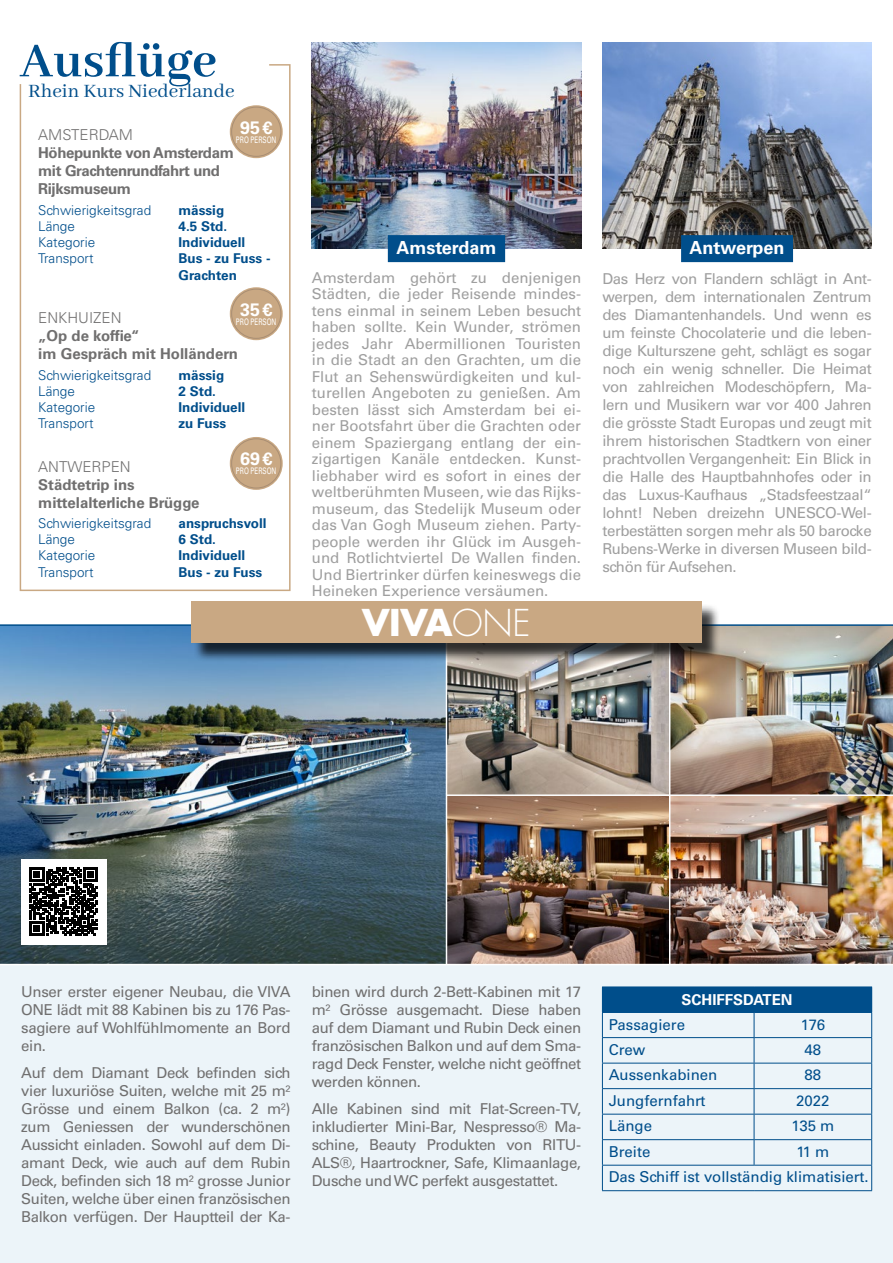
<style>
.page{position:relative;width:893px;height:1263px;background:#fff}
.page>*{position:absolute;margin:0;border:0;box-sizing:border-box;transform-origin:0 0}
.t1{font:700 52.5px "Abhaya Libre";color:#004e8b}
.t2{font:700 36px "Futura Std";color:#fff}
.t3{font:21px "Abhaya Libre";color:#004e8b}
.t4{font:700 18px "Univers LT Std";color:#fff}
.t5{font:15px/16.5px "Univers LT Std";letter-spacing:-.005em;color:#9f9f9f;text-align:justify}
.t6{font:15px/18px "Univers LT Std";letter-spacing:-.025em;color:#706f6f;text-align:justify}
.t7{font:15px/25.5px "Univers LT Std";color:#004e8b}
.t8{font:700 15px/18px "Univers LT Std";color:#706f6f}
.t9{font:700 15px/18px "Univers LT Std";letter-spacing:-.025em;color:#706f6f}
.t10{font:300 15px "Univers LT Std";color:#706f6f}
.t11{font:700 15px "Univers LT Std";color:#fff}
.t12{font:300 13.5px "Univers LT Std";color:#004e8b}
.t13{font:700 13.5px/16.2px "Univers LT Std";color:#004e8b}
.t14{font:9px "Univers LT Std";color:#fff;scale:.7 1}
.s1{font-weight:300}
</style>
<div class="page">
<div style="left:20px;top:64px;width:271px;height:527px;border:2px solid #c9a883"></div>
<svg style="left:19px;top:64px;width:259px;height:29px"></svg>
<img style="left:312px;top:43px;width:269px;height:206px">
<div style="left:388px;top:235px;width:117px;height:27px;background:#004e8b"></div>
<img style="left:602px;top:43px;width:270px;height:206px">
<div style="left:681px;top:235px;width:112px;height:27px;background:#004e8b"></div>
<svg style="left:230px;top:105px;width:53px;height:53px"></svg>
<div style="left:232px;top:107px;width:49px;height:49px;background:#c9a883;border-radius:50%"></div>
<div style="left:231px;top:107px;width:50px;height:50px;border:1px solid #a98e73;border-radius:50%"></div>
<svg style="left:230px;top:287px;width:53px;height:53px"></svg>
<div style="left:232px;top:289px;width:49px;height:49px;background:#c9a883;border-radius:50%"></div>
<div style="left:231px;top:289px;width:50px;height:50px;border:1px solid #a98e73;border-radius:50%"></div>
<svg style="left:230px;top:437px;width:53px;height:53px"></svg>
<div style="left:232px;top:439px;width:49px;height:49px;background:#c9a883;border-radius:50%"></div>
<div style="left:231px;top:438px;width:50px;height:50px;border:1px solid #a98e73;border-radius:50%"></div>
<img style="left:0;top:626px;width:893px;height:338px">
<hr style="left:446px;top:794px;width:447px;height:2px;background:#fff">
<hr style="left:669px;top:625px;width:1px;height:340px;background:#fff">
<hr style="left:446px;top:625px;width:1px;height:340px;background:#fff">
<hr style="left:0;top:624px;width:893px;height:2px;background:#004e8b">
<div style="left:194px;top:604px;width:526px;height:58px;background:#000;opacity:.75"></div>
<div style="left:191px;top:601px;width:511px;height:42px;background:#c9a883"></div>
<div style="left:0;top:965px;width:893px;height:298px;background:#ecf4f9"></div>
<div style="left:602px;top:987px;width:270px;height:25px;background:#004e8b"></div>
<svg style="left:603px;top:1013px;width:268px;height:152px"></svg>
<hr style="left:602px;top:1037px;width:152px;height:1px;background:#004e8b">
<hr style="left:754px;top:1037px;width:118px;height:1px;background:#004e8b">
<hr style="left:602px;top:1063px;width:152px;height:1px;background:#004e8b">
<hr style="left:754px;top:1063px;width:118px;height:1px;background:#004e8b">
<hr style="left:602px;top:1088px;width:152px;height:1px;background:#004e8b">
<hr style="left:754px;top:1088px;width:118px;height:1px;background:#004e8b">
<hr style="left:602px;top:1114px;width:152px;height:1px;background:#004e8b">
<hr style="left:754px;top:1114px;width:118px;height:1px;background:#004e8b">
<hr style="left:602px;top:1139px;width:152px;height:1px;background:#004e8b">
<hr style="left:754px;top:1139px;width:118px;height:1px;background:#004e8b">
<svg style="left:754px;top:1013px;width:1px;height:152px"></svg>
<hr style="left:602px;top:1165px;width:152px;height:1px;background:#004e8b">
<hr style="left:754px;top:1165px;width:118px;height:1px;background:#004e8b">
<hr style="left:602px;top:1190px;width:152px;height:1px;background:#004e8b">
<hr style="left:754px;top:1190px;width:118px;height:1px;background:#004e8b">
<hr style="left:602px;top:986px;width:152px;height:1px;background:#004e8b">
<svg style="left:602px;top:1013px;width:1px;height:177px"></svg>
<hr style="left:754px;top:986px;width:118px;height:1px;background:#004e8b">
<svg style="left:871px;top:1013px;width:1px;height:177px"></svg>
<hr style="left:602px;top:1012px;width:152px;height:1px;background:#004e8b">
<hr style="left:754px;top:1012px;width:118px;height:1px;background:#004e8b">
<div style="left:21px;top:859px;width:85px;height:85px;background:#fff"></div>
<svg style="left:30px;top:867px;width:68px;height:69px"></svg>
<h1 class="t1" style="left:20px;top:31px;width:199px">Ausflüge</h1>
<h3 class="t3" style="left:28px;top:80px;width:208px">Rhein Kurs Niederlande</h3>
<p class="t4" style="left:240px;top:117px;width:34px">95€</p>
<p class="t14" style="left:236px;top:134px;width:60px">PRO PERSON</p>
<p class="t10" style="left:38px;top:126px;width:96px">AMSTERDAM</p>
<p class="t9" style="left:38px;top:144px;width:197px">Höhepunkte von Amsterdam mit Grachtenrundfahrt und<br>Rijksmuseum</p>
<p class="t12" style="left:38px;top:202px;width:115px">Schwierigkeitsgrad</p>
<p class="t13" style="left:178px;top:202px;width:47px">mässig</p>
<p class="t12" style="left:38px;top:218px;width:38px">Länge</p>
<p class="t13" style="left:178px;top:218px;width:50px">4.5 Std.</p>
<p class="t12" style="left:38px;top:234px;width:59px">Kategorie</p>
<p class="t13" style="left:178px;top:234px;width:68px">Individuell</p>
<p class="t12" style="left:38px;top:250px;width:57px">Transport</p>
<p class="t13" style="left:178px;top:251px;width:93px">Bus - zu Fuss -<br>Grachten</p>
<p class="t10" style="left:38px;top:309px;width:85px">ENKHUIZEN</p>
<p class="t8" style="left:38px;top:327px;width:201px">„Op de koffie“<br>im Gespräch mit Holländern</p>
<p class="t12" style="left:38px;top:367px;width:115px">Schwierigkeitsgrad</p>
<p class="t13" style="left:178px;top:367px;width:47px">mässig</p>
<p class="t12" style="left:38px;top:383px;width:38px">Länge</p>
<p class="t13" style="left:178px;top:383px;width:39px">2 Std.</p>
<p class="t12" style="left:38px;top:399px;width:59px">Kategorie</p>
<p class="t13" style="left:178px;top:399px;width:68px">Individuell</p>
<p class="t12" style="left:38px;top:415px;width:57px">Transport</p>
<p class="t13" style="left:178px;top:415px;width:49px">zu Fuss</p>
<p class="t10" style="left:38px;top:457px;width:94px">ANTWERPEN</p>
<p class="t8" style="left:38px;top:475px;width:163px">Städtetrip ins mittelalterliche Brügge</p>
<p class="t12" style="left:38px;top:515px;width:115px">Schwierigkeitsgrad</p>
<p class="t13" style="left:178px;top:515px;width:90px">anspruchsvoll</p>
<p class="t12" style="left:38px;top:531px;width:38px">Länge</p>
<p class="t13" style="left:178px;top:531px;width:39px">6 Std.</p>
<p class="t12" style="left:38px;top:547px;width:59px">Kategorie</p>
<p class="t13" style="left:178px;top:548px;width:68px">Individuell</p>
<p class="t12" style="left:38px;top:564px;width:57px">Transport</p>
<p class="t13" style="left:178px;top:564px;width:85px">Bus - zu Fuss</p>
<p class="t4" style="left:240px;top:299px;width:34px">35€</p>
<p class="t14" style="left:236px;top:316px;width:60px">PRO PERSON</p>
<p class="t4" style="left:240px;top:448px;width:34px">69€</p>
<p class="t14" style="left:236px;top:466px;width:60px">PRO PERSON</p>
<p class="t4" style="left:396px;top:237px;width:102px">Amsterdam</p>
<p class="t5" style="left:312px;top:269px;width:271px">Amsterdam gehört zu denjenigen Städten, die jeder Reisende mindes&shy;tens einmal in seinem Leben besucht haben sollte. Kein Wunder, strömen jedes Jahr Abermillionen Touristen in die Stadt an den Grachten, um die Flut an Sehenswürdigkeiten und kul&shy;turellen Angeboten zu genießen. Am besten lässt sich Amsterdam bei ei&shy;ner Bootsfahrt über die Grachten oder einem Spaziergang entlang der ein&shy;zigartigen Kanäle entdecken. Kunst&shy;liebhaber wird es sofort in eines der weltberühmten Museen, wie das Rijks&shy;museum, das Stedelijk Museum oder das Van Gogh Museum ziehen. Party&shy;people werden ihr Glück im Ausgeh&shy;und Rotlichtviertel De Wallen finden.<br>Und Biertrinker dürfen keineswegs die Heineken Experience versäumen.</p>
<h2 class="t2" style="left:362px;top:598px;width:170px">VIVA<span class="s1">ONE</span></h2>
<p class="t4" style="left:690px;top:237px;width:96px">Antwerpen</p>
<p class="t5" style="left:602px;top:270px;width:271px;line-height:18px">Das Herz von Flandern schlägt in Ant&shy;werpen, dem internationalen Zentrum des Diamantenhandels. Und wenn es um feinste Chocolaterie und die leben&shy;dige Kulturszene geht, schlägt es sogar noch ein wenig schneller. Die Heimat von zahlreichen Modeschöpfern, Ma&shy;lern und Musikern war vor 400 Jahren die grösste Stadt Europas und zeugt mit ihrem historischen Stadtkern von einer prachtvollen Vergangenheit: Ein Blick in die Halle des Hauptbahnhofes oder in das Luxus-Kaufhaus „Stadsfeestzaal“ lohnt! Neben dreizehn UNESCO-Wel&shy;terbestätten sorgen mehr als 50 barocke Rubens-Werke in diversen Museen bild&shy;schön für Aufsehen.</p>
<p class="t6" style="left:21px;top:983px;width:271px">Unser erster eigener Neubau, die VIVA ONE lädt mit 88 Kabinen bis zu 176 Pas&shy;sagiere auf Wohlfühlmomente an Bord ein.</p>
<p class="t6" style="left:21px;top:1064px;width:271px">Auf dem Diamant Deck befinden sich vier luxuriöse Suiten, welche mit 25 m²<br>Grösse und einem Balkon (ca. 2 m²) zum Geniessen der wunderschönen Aussicht einladen. Sowohl auf dem Di&shy;amant Deck, wie auch auf dem Rubin Deck, befinden sich 18 m² grosse Junior Suiten, welche über einen französischen Balkon verfügen. Der Hauptteil der Ka-</p>
<p class="t6" style="left:312px;top:983px;width:271px">binen wird durch 2-Bett-Kabinen mit 17 m² Grösse ausgemacht. Diese haben auf dem Diamant und Rubin Deck einen französischen Balkon und auf dem Sma&shy;ragd Deck Fenster, welche nicht geöffnet werden können.</p>
<p class="t6" style="left:312px;top:1100px;width:271px">Alle Kabinen sind mit Flat-Screen-TV, inkludierter Mini-Bar, Nespresso® Ma&shy;schine, Beauty Produkten von RITU-ALS®, Haartrockner, Safe, Klimaanlage, Dusche und WC perfekt ausgestattet.</p>
<p class="t11" style="left:681px;top:991px;width:113px">SCHIFFSDATEN</p>
<p class="t7" style="left:609px;top:1012px;width:78px">Passagiere</p>
<p class="t7" style="left:801px;top:1012px;width:26px">176</p>
<p class="t7" style="left:609px;top:1037px;width:38px">Crew</p>
<p class="t7" style="left:805px;top:1037px;width:18px">48</p>
<p class="t7" style="left:609px;top:1062px;width:110px">Aussenkabinen</p>
<p class="t7" style="left:805px;top:1062px;width:18px">88</p>
<p class="t7" style="left:609px;top:1088px;width:98px">Jungfernfahrt</p>
<p class="t7" style="left:796px;top:1088px;width:35px">2022</p>
<p class="t7" style="left:609px;top:1113px;width:45px">Länge</p>
<p class="t7" style="left:791px;top:1113px;width:45px">135 m</p>
<p class="t7" style="left:609px;top:1139px;width:43px">Breite</p>
<p class="t7" style="left:609px;top:1139px;width:261px;text-indent:188px">11 m<br>Das Schiff ist vollständig klimatisiert.</p>
</div>
